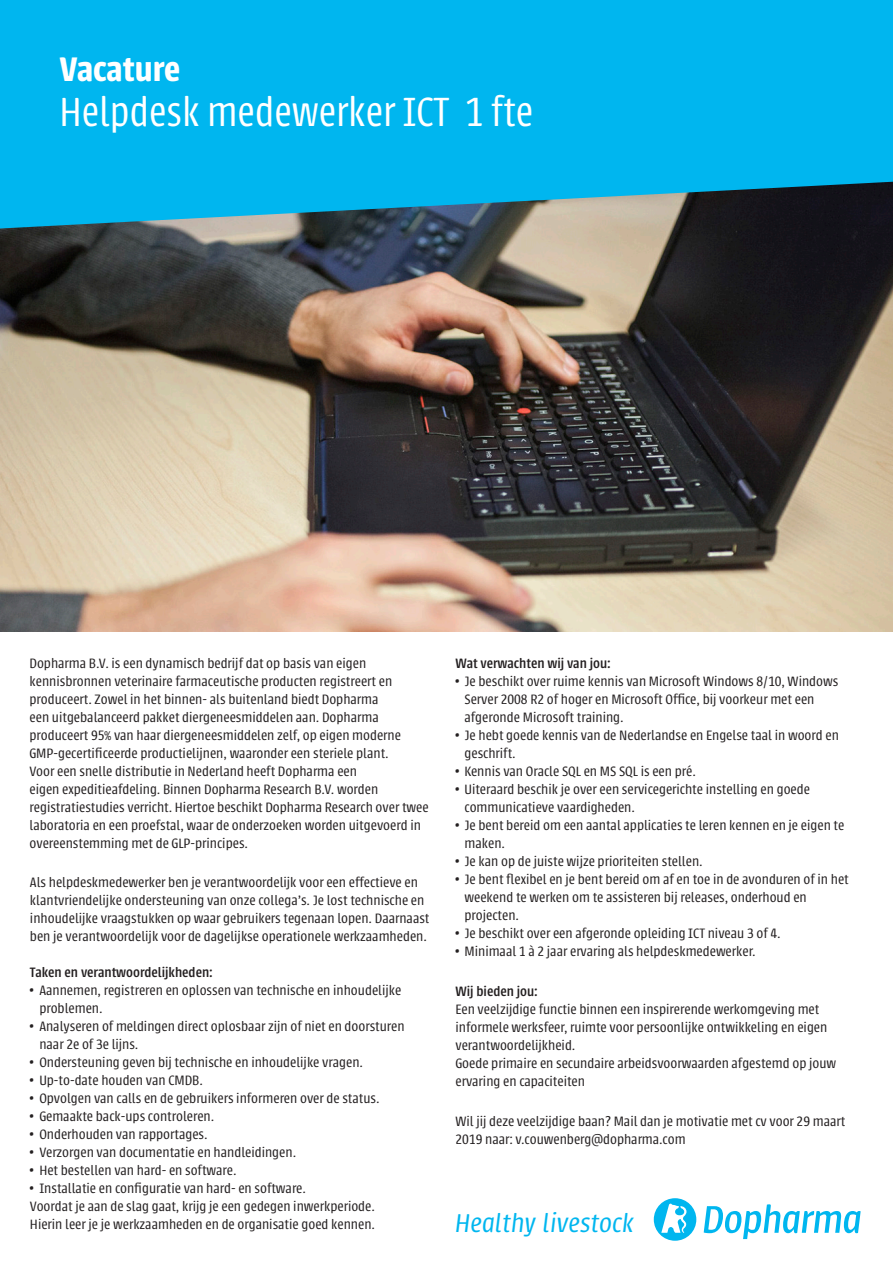
<style>
.page{position:relative;width:893px;height:1263px;background:#fff}
.page>*{position:absolute;margin:0;border:0;box-sizing:border-box;transform-origin:0 0}
.plain{font:300 45px "Urbana";color:#fff;scale:.93 1}
.t1{font:600 37.5px "Urbana";color:#fff}
.t2{font:italic 300 28.5px "Urbana";color:#00b6ef}
.Text{font:300 15px/18px "Urbana";color:#231f20}
.t3{font:500 15px "Urbana";color:#231f20}
</style>
<div class="page">
<img style="left:0;top:228px;width:893px;height:403px">
<svg style="left:0;top:0;width:893px;height:228px;fill:#00b6ef"></svg>
<svg style="left:704px;top:1204px;width:157px;height:35px"></svg>
<svg style="left:654px;top:1198px;width:42px;height:43px"></svg>
<p class="t1" style="left:60px;top:49px;width:122px">Vacature</p>
<p class="plain" style="left:60px;top:89px;width:511px">Helpdesk medewerker ICT 1 fte</p>
<p class="Text" style="left:30px;top:654px;width:401px">Dopharma B.V. is een dynamisch bedrijf dat op basis van eigen kennisbronnen veterinaire farmaceutische producten registreert en produceert. Zowel in het binnen- als buitenland biedt Dopharma<br>een uitgebalanceerd pakket diergeneesmiddelen aan. Dopharma produceert 95% van haar diergeneesmiddelen zelf, op eigen moderne GMP-gecertificeerde productielijnen, waaronder een steriele plant.<br>Voor een snelle distributie in Nederland heeft Dopharma een<br>eigen expeditieafdeling. Binnen Dopharma Research B.V. worden registratiestudies verricht. Hiertoe beschikt Dopharma Research over twee laboratoria en een proefstal, waar de onderzoeken worden uitgevoerd in overeenstemming met de GLP-principes.</p>
<p class="Text" style="left:30px;top:874px;width:401px">Als helpdeskmedewerker ben je verantwoordelijk voor een effectieve en klantvriendelijke ondersteuning van onze collega’s. Je lost technische en inhoudelijke vraagstukken op waar gebruikers tegenaan lopen. Daarnaast ben je verantwoordelijk voor de dagelijkse operationele werkzaamheden.</p>
<p class="t3" style="left:30px;top:964px;width:184px">Taken en verantwoordelijkheden:</p>
<p class="Text" style="left:30px;top:982px;width:373px">• Aannemen, registreren en oplossen van technische en inhoudelijke</p>
<p class="Text" style="left:39px;top:1000px;width:65px">problemen.</p>
<p class="Text" style="left:39px;top:1018px;width:367px;text-indent:-9px">• Analyseren of meldingen direct oplosbaar zijn of niet en doorsturen naar 2e of 3e lijns.</p>
<p class="Text" style="left:30px;top:1054px;width:335px">• Ondersteuning geven bij technische en inhoudelijke vragen.</p>
<p class="Text" style="left:30px;top:1072px;width:174px">• Up-to-date houden van CMDB.</p>
<p class="Text" style="left:30px;top:1090px;width:351px">• Opvolgen van calls en de gebruikers informeren over de status.</p>
<p class="Text" style="left:30px;top:1108px;width:186px">• Gemaakte back-ups controleren.</p>
<p class="Text" style="left:30px;top:1126px;width:179px">• Onderhouden van rapportages.</p>
<p class="Text" style="left:30px;top:1144px;width:268px">• Verzorgen van documentatie en handleidingen.</p>
<p class="Text" style="left:30px;top:1162px;width:208px">• Het bestellen van hard- en software.</p>
<p class="Text" style="left:30px;top:1180px;width:278px">• Installatie en configuratie van hard- en software.</p>
<p class="Text" style="left:30px;top:1198px;width:346px">Voordat je aan de slag gaat, krijg je een gedegen inwerkperiode.</p>
<p class="Text" style="left:30px;top:1216px;width:347px">Hierin leer je je werkzaamheden en de organisatie goed kennen.</p>
<p class="t3" style="left:455px;top:655px;width:157px">Wat verwachten wij van jou:</p>
<p class="Text" style="left:464px;top:672px;width:375px;text-indent:-9px">• Je beschikt over ruime kennis van Microsoft Windows 8/10, Windows<br>Server 2008 R2 of hoger en Microsoft Office, bij voorkeur met een</p>
<p class="Text" style="left:464px;top:708px;width:161px">afgeronde Microsoft training.</p>
<p class="Text" style="left:464px;top:726px;width:376px;text-indent:-9px">• Je hebt goede kennis van de Nederlandse en Engelse taal in woord en geschrift.</p>
<p class="Text" style="left:455px;top:762px;width:242px">• Kennis van Oracle SQL en MS SQL is een pré.</p>
<p class="Text" style="left:455px;top:780px;width:356px">• Uiteraard beschik je over een servicegerichte instelling en goede</p>
<p class="Text" style="left:464px;top:798px;width:172px">communicatieve vaardigheden.</p>
<p class="Text" style="left:464px;top:816px;width:381px;text-indent:-9px">• Je bent bereid om een aantal applicaties te leren kennen en je eigen te maken.</p>
<p class="Text" style="left:455px;top:852px;width:249px">• Je kan op de juiste wijze prioriteiten stellen.</p>
<p class="Text" style="left:464px;top:870px;width:386px;text-indent:-9px">• Je bent flexibel en je bent bereid om af en toe in de avonduren of in het weekend te werken om te assisteren bij releases, onderhoud en</p>
<p class="Text" style="left:464px;top:906px;width:56px">projecten.</p>
<p class="Text" style="left:455px;top:924px;width:327px">• Je beschikt over een afgeronde opleiding ICT niveau 3 of 4.</p>
<p class="Text" style="left:455px;top:942px;width:302px">• Minimaal 1 à 2 jaar ervaring als helpdeskmedewerker.</p>
<p class="t3" style="left:455px;top:983px;width:84px">Wij bieden jou:</p>
<p class="Text" style="left:455px;top:1000px;width:365px">Een veelzijdige functie binnen een inspirerende werkomgeving met</p>
<p class="Text" style="left:455px;top:1018px;width:373px">informele werksfeer, ruimte voor persoonlijke ontwikkeling en eigen verantwoordelijkheid.</p>
<p class="Text" style="left:455px;top:1054px;width:382px">Goede primaire en secundaire arbeidsvoorwaarden afgestemd op jouw ervaring en capaciteiten</p>
<p class="Text" style="left:455px;top:1112px;width:391px">Wil jij deze veelzijdige baan? Mail dan je motivatie met cv voor 29 maart<br>2019 naar: v.couwenberg@dopharma.com</p>
<p class="t2" style="left:455px;top:1208px;width:180px">Healthy livestock</p>
</div>
